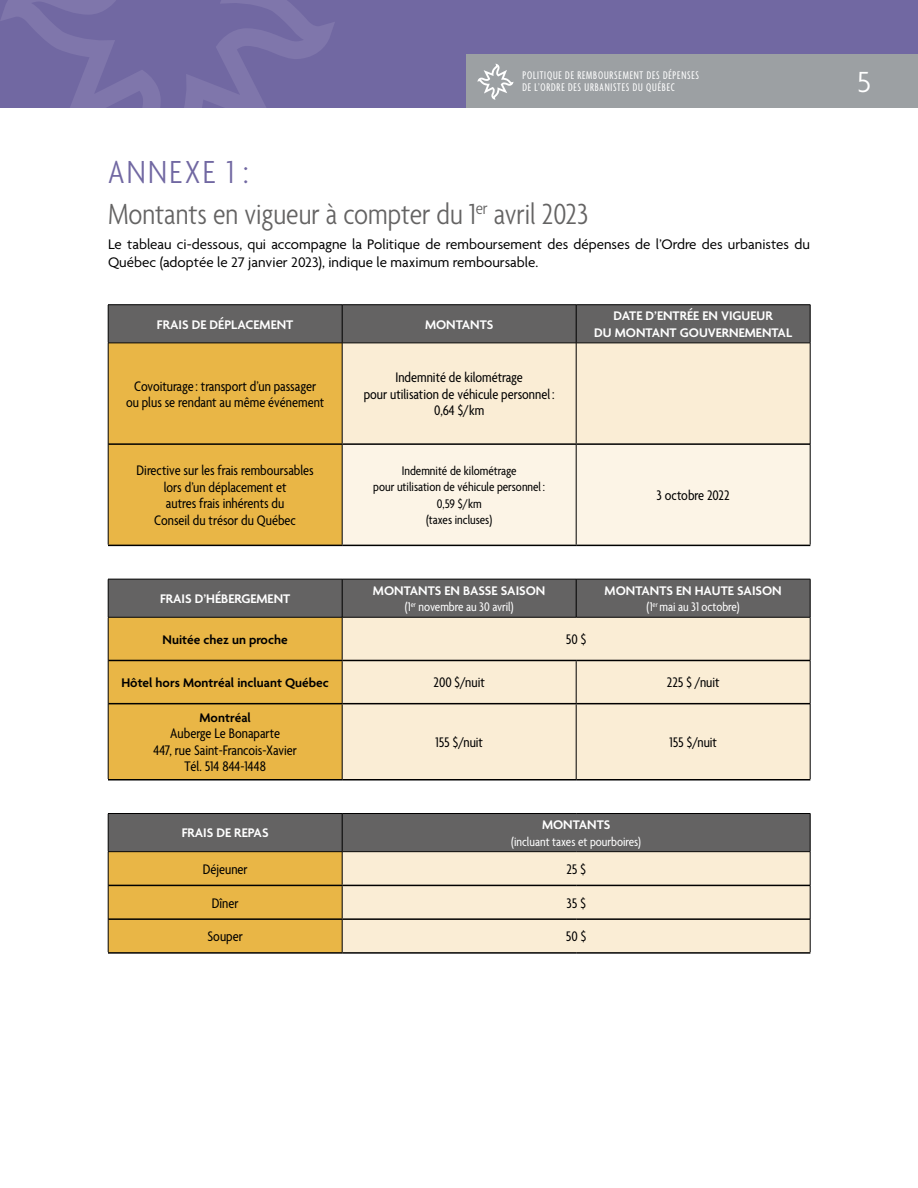
<style>
.page{position:relative;width:918px;height:1188px;background:#fff}
.page>*{position:absolute;margin:0;border:0;box-sizing:border-box;transform-origin:0 0}
.t1{font:300 condensed 34.5px "Agenda";letter-spacing:.07em;color:#7168a2}
.t2{font:300 condensed 31.5px "Agenda";color:#646363}
.t3{font:300 31.5px "Agenda";color:#fff}
.t4{font:condensed 15px/16.5px "Agenda";color:#000;text-align:center}
.t5{font:15px/18px "Agenda";color:#000}
.t6{font:600 13.5px/16.5px "Agenda";color:#fff;text-align:center}
.t7{font:condensed 13.5px/16.5px "Agenda";color:#000;text-align:center}
.t8{font:600 13.5px "Agenda";color:#000}
.t9{font:condensed 13.5px "Agenda";color:#fff}
.t10{font:extra-condensed 12px/12px "Agenda";letter-spacing:.07em;color:#fff}
.s1{font-weight:400;font-stretch:condensed}
</style>
<div class="page">
<div style="left:0;top:0;width:918px;height:108px;background:#7168a2"></div>
<svg style="left:1px;top:0;width:334px;height:108px"></svg>
<div style="left:109px;top:305px;width:701px;height:38px;background:#646363"></div>
<svg style="left:108px;top:344px;width:234px;height:359px;background:#dbb359"></svg>
<svg style="left:342px;top:344px;width:468px;height:608px;background:#e2d9c8"></svg>
<div style="left:343px;top:445px;width:467px;height:100px;background:#fcf4e6"></div>
<svg style="left:109px;top:704px;width:233px;height:248px;background:#d6b162"></svg>
<hr style="left:108px;top:304px;width:234px;height:1px;background:#000">
<hr style="left:108px;top:305px;width:1px;height:38px;background:#000">
<hr style="left:342px;top:304px;width:234px;height:1px;background:#000">
<hr style="left:342px;top:305px;width:1px;height:38px;background:#000">
<hr style="left:576px;top:304px;width:234px;height:1px;background:#000">
<hr style="left:576px;top:305px;width:1px;height:38px;background:#000">
<hr style="left:810px;top:305px;width:1px;height:38px;background:#000">
<hr style="left:108px;top:343px;width:234px;height:1px;background:#000">
<hr style="left:108px;top:343px;width:1px;height:101px;background:#000">
<hr style="left:342px;top:343px;width:234px;height:1px;background:#000">
<hr style="left:342px;top:343px;width:1px;height:100px;background:#000">
<hr style="left:576px;top:343px;width:234px;height:1px;background:#000">
<hr style="left:576px;top:343px;width:1px;height:100px;background:#000">
<hr style="left:810px;top:343px;width:1px;height:101px;background:#000">
<hr style="left:108px;top:444px;width:1px;height:101px;background:#000">
<hr style="left:342px;top:445px;width:1px;height:100px;background:#000">
<hr style="left:576px;top:445px;width:1px;height:100px;background:#000">
<hr style="left:810px;top:444px;width:1px;height:101px;background:#000">
<hr style="left:108px;top:579px;width:234px;height:1px;background:#000">
<hr style="left:108px;top:579px;width:1px;height:38px;background:#000">
<hr style="left:342px;top:579px;width:234px;height:1px;background:#000">
<hr style="left:342px;top:579px;width:1px;height:38px;background:#000">
<hr style="left:576px;top:579px;width:234px;height:1px;background:#000">
<hr style="left:576px;top:579px;width:1px;height:38px;background:#000">
<hr style="left:810px;top:579px;width:1px;height:38px;background:#000">
<hr style="left:108px;top:617px;width:234px;height:1px;background:#000">
<hr style="left:108px;top:617px;width:1px;height:43px;background:#000">
<hr style="left:342px;top:617px;width:234px;height:1px;background:#000">
<hr style="left:342px;top:617px;width:1px;height:43px;background:#000">
<hr style="left:576px;top:617px;width:234px;height:1px;background:#000">
<hr style="left:810px;top:617px;width:1px;height:43px;background:#000">
<hr style="left:108px;top:660px;width:1px;height:44px;background:#000">
<hr style="left:342px;top:661px;width:1px;height:42px;background:#000">
<hr style="left:576px;top:661px;width:1px;height:42px;background:#000">
<hr style="left:810px;top:660px;width:1px;height:44px;background:#000">
<hr style="left:108px;top:704px;width:1px;height:75px;background:#000">
<hr style="left:342px;top:704px;width:1px;height:75px;background:#000">
<hr style="left:576px;top:704px;width:1px;height:75px;background:#000">
<hr style="left:810px;top:704px;width:1px;height:75px;background:#000">
<hr style="left:108px;top:813px;width:234px;height:1px;background:#000">
<hr style="left:108px;top:814px;width:1px;height:37px;background:#000">
<hr style="left:342px;top:813px;width:234px;height:1px;background:#000">
<hr style="left:342px;top:814px;width:1px;height:37px;background:#000">
<hr style="left:576px;top:813px;width:234px;height:1px;background:#000">
<hr style="left:810px;top:814px;width:1px;height:37px;background:#000">
<hr style="left:108px;top:851px;width:234px;height:1px;background:#000">
<hr style="left:108px;top:852px;width:1px;height:33px;background:#000">
<hr style="left:342px;top:851px;width:234px;height:1px;background:#000">
<hr style="left:342px;top:852px;width:1px;height:33px;background:#000">
<hr style="left:576px;top:851px;width:234px;height:1px;background:#000">
<hr style="left:810px;top:852px;width:1px;height:33px;background:#000">
<hr style="left:108px;top:885px;width:1px;height:34px;background:#000">
<hr style="left:342px;top:886px;width:1px;height:32px;background:#000">
<hr style="left:810px;top:885px;width:1px;height:34px;background:#000">
<hr style="left:108px;top:919px;width:1px;height:33px;background:#000">
<hr style="left:342px;top:920px;width:1px;height:32px;background:#000">
<hr style="left:810px;top:919px;width:1px;height:33px;background:#000">
<hr style="left:108px;top:443px;width:234px;height:2px;background:#000">
<hr style="left:342px;top:443px;width:234px;height:2px;background:#000">
<hr style="left:576px;top:443px;width:234px;height:2px;background:#000">
<hr style="left:108px;top:660px;width:234px;height:1px;background:#000">
<hr style="left:342px;top:660px;width:234px;height:1px;background:#000">
<hr style="left:576px;top:660px;width:234px;height:1px;background:#000">
<hr style="left:108px;top:703px;width:234px;height:1px;background:#000">
<hr style="left:342px;top:703px;width:234px;height:1px;background:#000">
<hr style="left:576px;top:703px;width:234px;height:1px;background:#000">
<hr style="left:108px;top:885px;width:234px;height:1px;background:#000">
<hr style="left:342px;top:885px;width:234px;height:1px;background:#000">
<hr style="left:576px;top:885px;width:234px;height:1px;background:#000">
<hr style="left:108px;top:918px;width:234px;height:2px;background:#000">
<hr style="left:342px;top:918px;width:234px;height:2px;background:#000">
<hr style="left:576px;top:918px;width:234px;height:2px;background:#000">
<hr style="left:108px;top:545px;width:234px;height:1px;background:#000">
<hr style="left:342px;top:545px;width:234px;height:1px;background:#000">
<hr style="left:576px;top:545px;width:234px;height:1px;background:#000">
<hr style="left:108px;top:779px;width:234px;height:2px;background:#000">
<hr style="left:342px;top:779px;width:234px;height:2px;background:#000">
<hr style="left:576px;top:779px;width:234px;height:2px;background:#000">
<hr style="left:108px;top:952px;width:234px;height:2px;background:#000">
<hr style="left:342px;top:952px;width:234px;height:2px;background:#000">
<hr style="left:576px;top:952px;width:234px;height:2px;background:#000">
<div style="left:466px;top:54px;width:452px;height:54px;background:#9ca0a3"></div>
<svg style="left:477px;top:64px;width:37px;height:36px"></svg>
<p class="t10" style="left:522px;top:70px;width:178px">POLITIQUE DE REMBOURSEMENT DES DÉPENSES<br>DE L’ORDRE DES URBANISTES DU QUÉBEC</p>
<h2 class="t3" style="left:857px;top:65px;width:16px">5</h2>
<h1 class="t1" style="left:108px;top:153px;width:142px">ANNEXE 1 :</h1>
<h2 class="t2" style="left:108px;top:197px;width:482px">Montants en vigueur à compter du 1<sup>er</sup> avril 2023</h2>
<p class="t5" style="left:108px;top:236px;width:703px">Le tableau ci-dessous, qui accompagne la Politique de remboursement des dépenses de l’Ordre des urbanistes du<br>Québec (adoptée le 27 janvier 2023), indique le maximum remboursable.</p>
<p class="t6" style="left:157px;top:317px;width:138px">FRAIS DE DÉPLACEMENT</p>
<p class="t6" style="left:425px;top:317px;width:70px">MONTANTS</p>
<p class="t6" style="left:594px;top:309px;width:199px">DATE D’ENTRÉE EN VIGUEUR<br>DU MONTANT GOUVERNEMENTAL</p>
<p class="t4" style="left:126px;top:378px;width:200px">Covoiturage : transport d’un passager ou plus se rendant au même événement</p>
<p class="t4" style="left:364px;top:370px;width:192px">Indemnité de kilométrage<br>pour utilisation de véhicule personnel :<br>0,64 $/km</p>
<p class="t4" style="left:137px;top:463px;width:179px">Directive sur les frais remboursables lors d’un déplacement et<br>autres frais inhérents du<br>Conseil du trésor du Québec</p>
<p class="t7" style="left:373px;top:463px;width:173px">Indemnité de kilométrage<br>pour utilisation de véhicule personnel :<br>0,59 $/km<br>(taxes incluses)</p>
<p class="t4" style="left:657px;top:488px;width:75px">3 octobre 2022</p>
<p class="t6" style="left:160px;top:591px;width:132px">FRAIS D’HÉBERGEMENT</p>
<p class="t6" style="left:373px;top:583px;width:174px">MONTANTS EN BASSE SAISON <span class="s1">(1</span><sup>er</sup> <span class="s1">novembre au 30 avril)</span></p>
<p class="t6" style="left:605px;top:583px;width:179px">MONTANTS EN HAUTE SAISON <span class="s1">(1</span><sup>er</sup> <span class="s1">mai au 31 octobre)</span></p>
<p class="t8" style="left:163px;top:632px;width:127px">Nuitée chez un proche</p>
<p class="t4" style="left:566px;top:632px;width:22px">50 $</p>
<p class="t8" style="left:121px;top:675px;width:209px">Hôtel hors Montréal incluant Québec</p>
<p class="t4" style="left:434px;top:675px;width:53px">200 $/nuit</p>
<p class="t4" style="left:667px;top:675px;width:54px">225 $ /nuit</p>
<p class="t8" style="left:200px;top:710px;width:53px">Montréal</p>
<p class="t4" style="left:154px;top:726px;width:145px">Auberge Le Bonaparte<br>447, rue Saint-Francois-Xavier<br>Tél. 514 844-1448</p>
<p class="t4" style="left:435px;top:735px;width:49px">155 $/nuit</p>
<p class="t4" style="left:669px;top:735px;width:49px">155 $/nuit</p>
<p class="t6" style="left:182px;top:826px;width:88px">FRAIS DE REPAS</p>
<p class="t6" style="left:542px;top:817px;width:70px">MONTANTS</p>
<p class="t9" style="left:511px;top:834px;width:131px">(incluant taxes et pourboires)</p>
<p class="t4" style="left:203px;top:862px;width:46px">Déjeuner</p>
<p class="t4" style="left:566px;top:862px;width:21px">25 $</p>
<p class="t4" style="left:212px;top:896px;width:28px">Dîner</p>
<p class="t4" style="left:566px;top:896px;width:21px">35 $</p>
<p class="t4" style="left:208px;top:929px;width:37px">Souper</p>
<p class="t4" style="left:566px;top:929px;width:22px">50 $</p>
</div>
